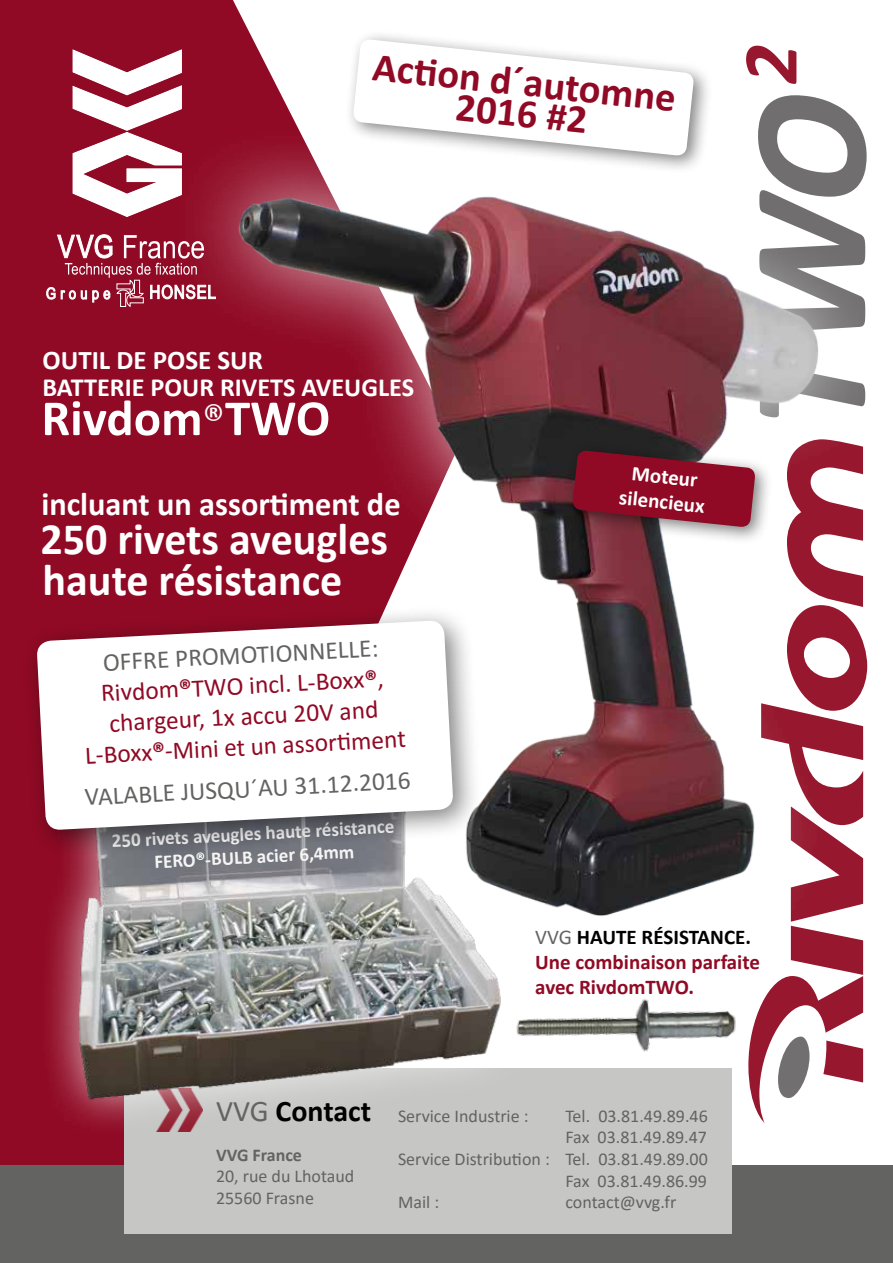
<style>
.page{position:relative;width:893px;height:1263px;background:#fff}
.page>*{position:absolute;margin:0;border:0;box-sizing:border-box;transform-origin:0 0}
.t1{font:700 51px "Calibri";color:#fff}
.t2{font:700 45px "Calibri";color:#fff}
.t3{font:700 40.5px/31.3px "Calibri";color:#900a25;text-align:center}
.t4{font:700 33px "Calibri";color:#fff}
.t5{font:700 30px "Calibri";color:#000}
.t6{font:700 27px "Calibri";color:#fff}
.t7{font:700 26.25px "Calibri";color:#fff}
.t8{font:25.5px/30.6px "Calibri";color:#900a25;text-align:center}
.t9{font:25.5px "Calibri";color:#636362}
.t10{font:700 21px/24.9px "Calibri";color:#900a25}
.t11{font:700 21px/25.2px "Calibri";color:#fff;text-align:center}
.t12{font:700 19.35px/23.2px "Calibri";color:#f5f5f5;text-align:center}
.t13{font:18px/21.6px "Calibri";color:#636362}
.t14{font:700 18px "Calibri";color:#636362}
.s1{font-weight:400;font-size:45px}
.s2{color:#636362}
.s3{font-weight:700}
.s4{color:#fff}
.s5{font-weight:400;color:#636362}
.s6{color:#000}
</style>
<div class="page">
<div style="left:0;top:0;width:295px;height:1165px;background:#900a25"></div>
<div style="left:0;top:1165px;width:893px;height:98px;background:#636362"></div>
<svg style="left:73px;top:49px;width:109px;height:168px"></svg>
<svg style="left:46px;top:234px;width:120px;height:73px;background:#a63c52"></svg>
<img style="left:541px;top:1018px;width:31px;height:18px">
<div style="left:124px;top:1067px;width:608px;height:166px;background:#c6c6c5"></div>
<svg style="left:759px;top:95px;width:97px;height:27px"></svg>
<svg style="left:746px;top:46px;width:50px;height:38px"></svg>
<div style="left:166px;top:122px;width:727px;height:867px;background:#fff;opacity:.75"></div>
<img style="left:220px;top:154px;width:635px;height:786px">
<div style="left:564px;top:441px;width:209px;height:104px;background:#000;opacity:.5"></div>
<svg style="left:572px;top:439px;width:295px;height:684px"></svg>
<div style="left:344px;top:29px;width:369px;height:146px;background:#000;opacity:.5"></div>
<svg style="left:352px;top:39px;width:342px;height:117px"></svg>
<div style="left:37px;top:649px;width:504px;height:490px;background:#fff;opacity:.75"></div>
<img style="left:64px;top:678px;width:439px;height:429px">
<div style="left:22px;top:605px;width:461px;height:254px;background:#000;opacity:.5"></div>
<svg style="left:36px;top:620px;width:418px;height:210px"></svg>
<h3 class="t3" style="left:375px;top:49px;width:306px;rotate:6deg">Acti on d´automne<br>2016 #2</h3>
<h3 class="t6" style="left:43px;top:341px;width:222px">OUTIL DE POSE SUR</h3>
<h3 class="t7" style="left:43px;top:369px;width:373px">BATTERIE POUR RIVETS AVEUGLES</h3>
<h1 class="t1" style="left:41px;top:382px;width:290px">Rivdom<span class="s1">®</span>TWO</h1>
<h3 class="t4" style="left:41px;top:481px;width:361px">incluant un assortiment de</h3>
<h2 class="t2" style="left:40px;top:507px;width:349px">250 rivets aveugles</h2>
<h2 class="t2" style="left:43px;top:549px;width:301px">haute résistance</h2>
<h3 class="t8" style="left:80px;top:647px;width:323px;rotate:-3deg"><span class="s2">OFFRE PROMOTIONNELLE:<br></span>Rivdom<span class="s3">®</span>TWO incl. L-Boxx<span class="s3">®</span>, chargeur, 1x accu 20V and<br>L-Boxx<span class="s3">®</span>-Mini et un assorti ment</h3>
<h3 class="t9" style="left:84px;top:779px;width:328px;rotate:-3deg">VALABLE JUSQU´AU 31.12.2016</h3>
<p class="t12" style="left:111px;top:828px;width:284px;rotate:-3deg">250 rivets aveugles haute résistance<br>FERO<span class="s4">®</span>-BULB acier 6,4mm</p>
<p class="t11" style="left:623px;top:459px;width:87px;rotate:6deg">Moteur silencieux</p>
<p class="t10" style="left:535px;top:924px;width:226px"><span class="s5">VVG</span> <span class="s6">HAUTE RÉSISTANCE.<br></span>Une combinaison parfaite avec RivdomTWO.</p>
<h3 class="t5" style="left:216px;top:1090px;width:157px"><span class="s5">VVG</span> Contact</h3>
<p class="t14" style="left:216px;top:1142px;width:87px">VVG France</p>
<p class="t13" style="left:216px;top:1165px;width:140px">20, rue du Lhotaud<br>25560 Frasne</p>
<p class="t13" style="left:398px;top:1104px;width:132px">Service Industrie :</p>
<p class="t13" style="left:398px;top:1148px;width:153px">Service Distribution :</p>
<p class="t13" style="left:398px;top:1191px;width:43px">Mail :</p>
<p class="t13" style="left:565px;top:1104px;width:144px;text-align:justify">Tel. 03.81.49.89.46<br>Fax 03.81.49.89.47<br>Tel. 03.81.49.89.00<br>Fax 03.81.49.86.99 contact@vvg.fr</p>
</div>
